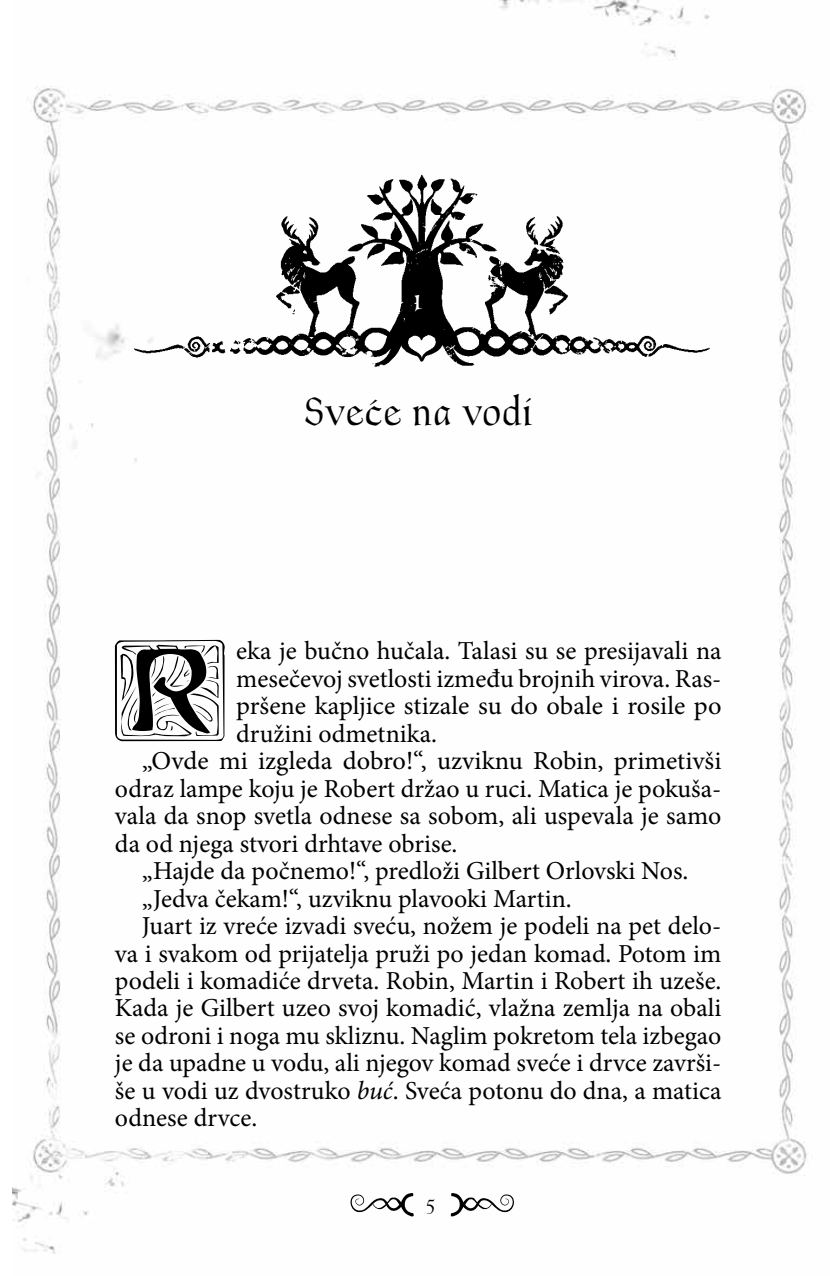
<style>
.page{position:relative;width:830px;height:1276px;background:#fff}
.page>*{position:absolute;margin:0;border:0;box-sizing:border-box;transform-origin:0 0}
.t1{font:133.2px "Ann Stone";color:#000}
.t2{font:45px "Goudy Thirty";color:#000}
.t3{font:33.75px "Goudy Thirty";color:#fff}
.t4{font:25.88px "Minion Pro";color:#000}
.t5{font:22.5px "Goudy Thirty";color:#000}
.s1{font-style:italic}
</style>
<div class="page">
<img style="left:12px;top:0;width:795px;height:1254px">
<img style="left:24px;top:159px;width:783px;height:235px">
<svg style="left:346px;top:1193px;width:68px;height:23px"></svg>
<svg style="left:450px;top:1193px;width:68px;height:23px"></svg>
<h3 class="t3" style="left:410px;top:282px;width:17px">1</h3>
<h2 class="t2" style="left:303px;top:389px;width:230px">Sveće na vodi</h2>
<h1 class="t1" style="left:109px;top:618px;width:124px">R</h1>
<p class="t4" style="left:236px;top:634px;width:486px">eka je bučno hučala. Talasi su se presijavali na</p>
<p class="t4" style="left:236px;top:661px;width:486px">mesečevoj svetlosti između brojnih virova. Ras-</p>
<p class="t4" style="left:236px;top:689px;width:486px">pršene kapljice stizale su do obale i rosile po</p>
<p class="t4" style="left:236px;top:716px;width:202px">družini odmetnika.</p>
<p class="t4" style="left:142px;top:743px;width:580px">„Ovde mi izgleda dobro!“, uzviknu Robin, primetivši</p>
<p class="t4" style="left:115px;top:771px;width:607px">odraz lampe koju je Robert držao u ruci. Matica je pokuša-</p>
<p class="t4" style="left:115px;top:798px;width:607px">vala da snop svetla odnese sa sobom, ali uspevala je samo</p>
<p class="t4" style="left:115px;top:826px;width:344px">da od njega stvori drhtave obrise.</p>
<p class="t4" style="left:142px;top:853px;width:548px">„Hajde da počnemo!“, predloži Gilbert Orlovski Nos.</p>
<p class="t4" style="left:142px;top:881px;width:431px">„Jedva čekam!“, uzviknu plavooki Martin.</p>
<p class="t4" style="left:142px;top:908px;width:580px">Juart iz vreće izvadi sveću, nožem je podeli na pet delo-</p>
<p class="t4" style="left:115px;top:936px;width:607px">va i svakom od prijatelja pruži po jedan komad. Potom im</p>
<p class="t4" style="left:115px;top:963px;width:607px">podeli i komadiće drveta. Robin, Martin i Robert ih uzeše.</p>
<p class="t4" style="left:115px;top:991px;width:607px">Kada je Gilbert uzeo svoj komadić, vlažna zemlja na obali</p>
<p class="t4" style="left:115px;top:1018px;width:607px">se odroni i noga mu skliznu. Naglim pokretom tela izbegao</p>
<p class="t4" style="left:115px;top:1045px;width:607px">je da upadne u vodu, ali njegov komad sveće i drvce završi-</p>
<p class="t4" style="left:115px;top:1073px;width:607px">še u vodi uz dvostruko <span class="s1">buć</span>. Sveća potonu do dna, a matica</p>
<p class="t4" style="left:115px;top:1100px;width:144px">odnese drvce.</p>
<p class="t5" style="left:425px;top:1190px;width:12px">5</p>
</div>
